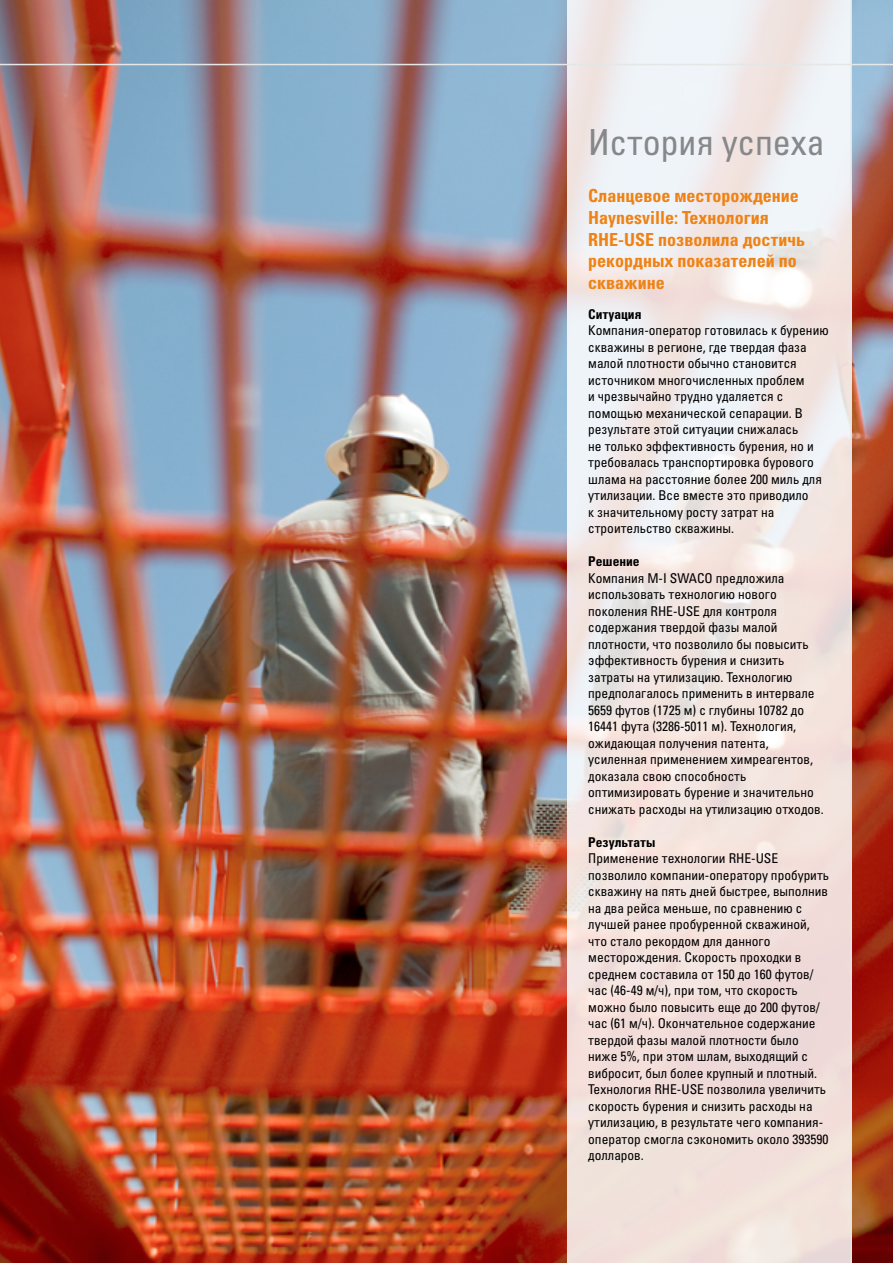
<style>
.page{position:relative;width:893px;height:1263px;background:#fff}
.page>*{position:absolute;margin:0;border:0;box-sizing:border-box;transform-origin:0 0}
.t1{font:condensed 36px "Univers R";color:#87888a}
.t2{font:700 condensed 18px/21.6px "Univers R";color:#ef8214}
.t3{font:condensed 13.5px/16.5px "Univers R";color:#000}
.t4{font:700 condensed 13.5px "Univers R";color:#000}
</style>
<div class="page">
<img style="left:0;top:0;width:893px;height:1263px">
<svg style="left:567px;top:0;width:283px;height:1263px;background:#f0e6e4"></svg>
<hr style="left:0;top:64px;width:893px;height:1px;background:#e5e6e6">
<hr style="left:850px;top:0;width:2px;height:1263px;background:#e5e6e6">
<h1 class="t1" style="left:588px;top:121px;width:238px">История успеха</h1>
<h2 class="t2" style="left:588px;top:185px;width:218px">Сланцевое месторождение<br>Haynesville: Технология<br>RHE-USE позволила достичь рекордных показателей по скважине</h2>
<p class="t4" style="left:588px;top:306px;width:55px">Ситуация</p>
<p class="t3" style="left:588px;top:322px;width:242px">Компания-оператор готовилась к бурению скважины в регионе, где твердая фаза малой плотности обычно становится источником многочисленных проблем<br>и чрезвычайно трудно удаляется с помощью механической сепарации. В результате этой ситуации снижалась<br>не только эффективность бурения, но и требовалась транспортировка бурового шлама на расстояние более 200 миль для утилизации. Все вместе это приводило<br>к значительному росту затрат на строительство скважины.</p>
<p class="t4" style="left:588px;top:554px;width:53px">Решение</p>
<p class="t3" style="left:588px;top:570px;width:237px">Компания M-I SWACO предложила использовать технологию нового поколения RHE-USE для контроля содержания твердой фазы малой плотности, что позволило бы повысить эффективность бурения и снизить затраты на утилизацию. Технологию предполагалось применить в интервале 5659 футов (1725 м) с глубины 10782 до 16441 фута (3286-5011 м). Технология, ожидающая получения патента, усиленная применением химреагентов, доказала свою способность оптимизировать бурение и значительно снижать расходы на утилизацию отходов.</p>
<p class="t4" style="left:588px;top:834px;width:69px">Результаты</p>
<p class="t3" style="left:588px;top:850px;width:242px">Применение технологии RHE-USE позволило компании-оператору пробурить скважину на пять дней быстрее, выполнив на два рейса меньше, по сравнению с лучшей ранее пробуренной скважиной, что стало рекордом для данного месторождения. Скорость проходки в среднем составила от 150 до 160 футов/ час (46-49 м/ч), при том, что скорость можно было повысить еще до 200 футов/ час (61 м/ч). Окончательное содержание твердой фазы малой плотности было ниже 5%, при этом шлам, выходящий с вибросит, был более крупный и плотный.<br>Технология RHE-USE позволила увеличить скорость бурения и снизить расходы на утилизацию, в результате чего компания&shy;оператор смогла сэкономить около 393590 долларов.</p>
</div>
